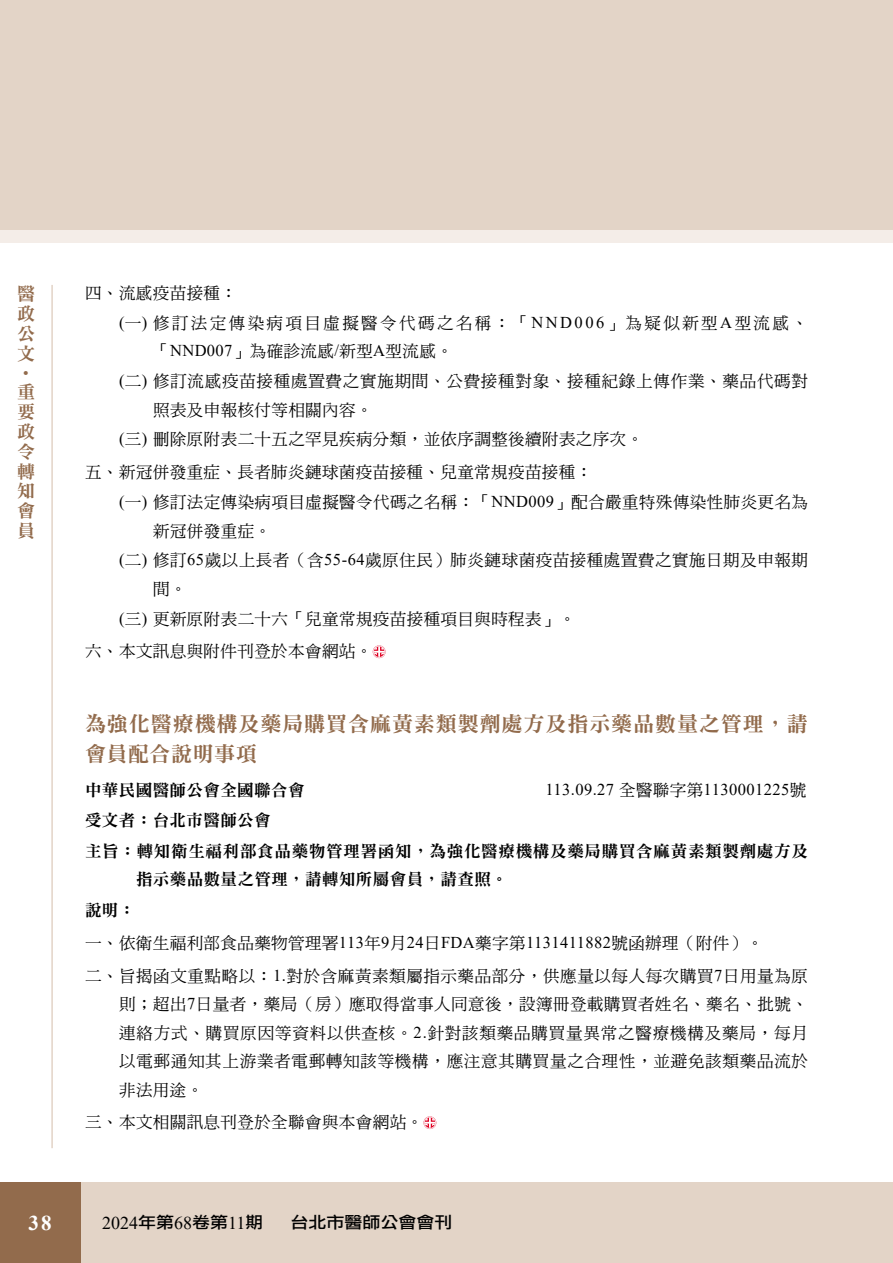
<style>
.page{position:relative;width:893px;height:1263px;background:#fff}
.page>*{position:absolute;margin:0;border:0;box-sizing:border-box;transform-origin:0 0}
.t1{font:21px/30px "DFN Ming W9 WIN BF";letter-spacing:.045em;color:#926b4c}
.t2{font:700 21px "Times New Roman";color:#fff}
.t3{font:18px/19.8px "DFN Ming W9 WIN BF";color:#926b4c;text-align:justify}
.t4{font:18px "Times New Roman";color:#000}
.t5{font:16.5px/28.5px "DF Ming W5 WIN BF";letter-spacing:.025em;color:#000}
.t6{font:16.5px/30.6px "DFN Ming W9 WIN BF";letter-spacing:.035em;color:#000}
.t7{font:16.5px "DF Ming W5 WIN BF";letter-spacing:.045em;color:#000}
.t8{font:16.5px "DF Ming W5 WIN BF";letter-spacing:.145em;color:#000}
.t9{font:16.5px "Times New Roman";letter-spacing:.025em;color:#000}
.t10{font:16.2px "DF Li Hei Md WIN BF";color:#000;scale:1.11 1}
.s1{font-family:"Times New Roman"}
.s2{font-family:"DF Ming W5 WIN BF"}
.s3{font-family:"DF Li Hei Md WIN BF";font-size:16.2px}
</style>
<div class="page">
<div style="left:60px;top:1182px;width:833px;height:81px;background:#e3d4c7"></div>
<div style="left:0;top:0;width:893px;height:230px;background:#e3d4c7"></div>
<div style="left:0;top:230px;width:893px;height:12px;background:#f4ede8"></div>
<div style="left:0;top:1182px;width:81px;height:81px;background:#926b4c"></div>
<hr style="left:51px;top:285px;width:2px;height:863px;background:#ddcbbd">
<svg style="left:373px;top:645px;width:12px;height:13px"></svg>
<svg style="left:423px;top:1116px;width:13px;height:13px"></svg>
<p class="t3" style="left:17px;top:284px;width:19px">醫政公文</p>
<p class="t3" style="left:36px;top:364px;width:19px;rotate:90deg">•</p>
<p class="t3" style="left:17px;top:382px;width:19px">重要政令轉知會員</p>
<p class="t5" style="left:85px;top:279px;width:153px">四、流感疫苗接種：</p>
<p class="t8" style="left:119px;top:315px;width:690px"><span class="s1">(</span>一<span class="s1">)</span> 修訂法定傳染病項目虛擬醫令代碼之名稱：「<span class="s1">NND006</span>」為疑似新型<span class="s1">A</span>型流感、</p>
<p class="t5" style="left:153px;top:337px;width:301px">「<span class="s1">NND007</span>」為確診流感<span class="s1">/</span>新型<span class="s1">A</span>型流感。</p>
<p class="t7" style="left:119px;top:373px;width:690px"><span class="s1">(</span>二<span class="s1">)</span> 修訂流感疫苗接種處置費之實施期間、公費接種對象、接種紀錄上傳作業、藥品代碼對</p>
<p class="t5" style="left:153px;top:395px;width:221px">照表及申報核付等相關內容。</p>
<p class="t5" style="left:119px;top:425px;width:526px"><span class="s1">(</span>三<span class="s1">)</span> 刪除原附表二十五之罕見疾病分類，並依序調整後續附表之序次。</p>
<p class="t5" style="left:85px;top:458px;width:509px">五、新冠併發重症、長者肺炎鏈球菌疫苗接種、兒童常規疫苗接種：</p>
<p class="t5" style="left:119px;top:488px;width:690px"><span class="s1">(</span>一<span class="s1">)</span> 修訂法定傳染病項目虛擬醫令代碼之名稱：「<span class="s1">NND009</span>」配合嚴重特殊傳染性肺炎更名為</p>
<p class="t5" style="left:153px;top:516px;width:119px">新冠併發重症。</p>
<p class="t5" style="left:119px;top:546px;width:690px"><span class="s1">(</span>二<span class="s1">)</span> 修訂<span class="s1">65</span>歲以上長者（含<span class="s1">55-64</span>歲原住民）肺炎鏈球菌疫苗接種處置費之實施日期及申報期</p>
<p class="t5" style="left:153px;top:575px;width:35px">間。</p>
<p class="t5" style="left:119px;top:604px;width:458px"><span class="s1">(</span>三<span class="s1">)</span> 更新原附表二十六「兒童常規疫苗接種項目與時程表」。</p>
<p class="t5" style="left:85px;top:637px;width:289px">六、本文訊息與附件刊登於本會網站。</p>
<p class="t1" style="left:85px;top:708px;width:724px">為強化醫療機構及藥局購買含麻黃素類製劑處方及指示藥品數量之管理，請會員配合說明事項</p>
<p class="t6" style="left:85px;top:774px;width:221px">中華民國醫師公會全國聯合會</p>
<p class="t9" style="left:545px;top:777px;width:262px">113.09.27 <span class="s2">全醫聯字第</span>1130001225<span class="s2">號</span></p>
<p class="t6" style="left:85px;top:805px;width:724px">受文者：台北市醫師公會<br>主旨：轉知衛生福利部食品藥物管理署函知，為強化醫療機構及藥局購買含麻黃素類製劑處方及</p>
<p class="t6" style="left:136px;top:864px;width:373px">指示藥品數量之管理，請轉知所屬會員，請查照。</p>
<p class="t6" style="left:85px;top:895px;width:52px">說明：</p>
<p class="t5" style="left:85px;top:926px;width:724px;line-height:32.7px">一、依衛生福利部食品藥物管理署<span class="s1">113</span>年<span class="s1">9</span>月<span class="s1">24</span>日<span class="s1">FDA</span>藥字第<span class="s1">1131411882</span>號函辦理（附件）。<br>二、旨揭函文重點略以：<span class="s1">1.</span>對於含麻黃素類屬指示藥品部分，供應量以每人每次購買<span class="s1">7</span>日用量為原</p>
<p class="t5" style="left:119px;top:990px;width:690px;text-align:justify">則；超出<span class="s1">7</span>日量者，藥局（房）應取得當事人同意後，設簿冊登載購買者姓名、藥名、批號、連絡方式、購買原因等資料以供查核。<span class="s1">2.</span>針對該類藥品購買量異常之醫療機構及藥局，每月以電郵通知其上游業者電郵轉知該等機構，應注意其購買量之合理性，並避免該類藥品流於非法用途。</p>
<p class="t5" style="left:85px;top:1108px;width:340px">三、本文相關訊息刊登於全聯會與本會網站。</p>
<p class="t2" style="left:28px;top:1207px;width:25px">38</p>
<p class="t4" style="left:102px;top:1210px;width:163px">2024<span class="s3">年第</span>68<span class="s3">卷第</span>11<span class="s3">期</span></p>
<p class="t10" style="left:290px;top:1214px;width:147px">台北市醫師公會會刊</p>
</div>
